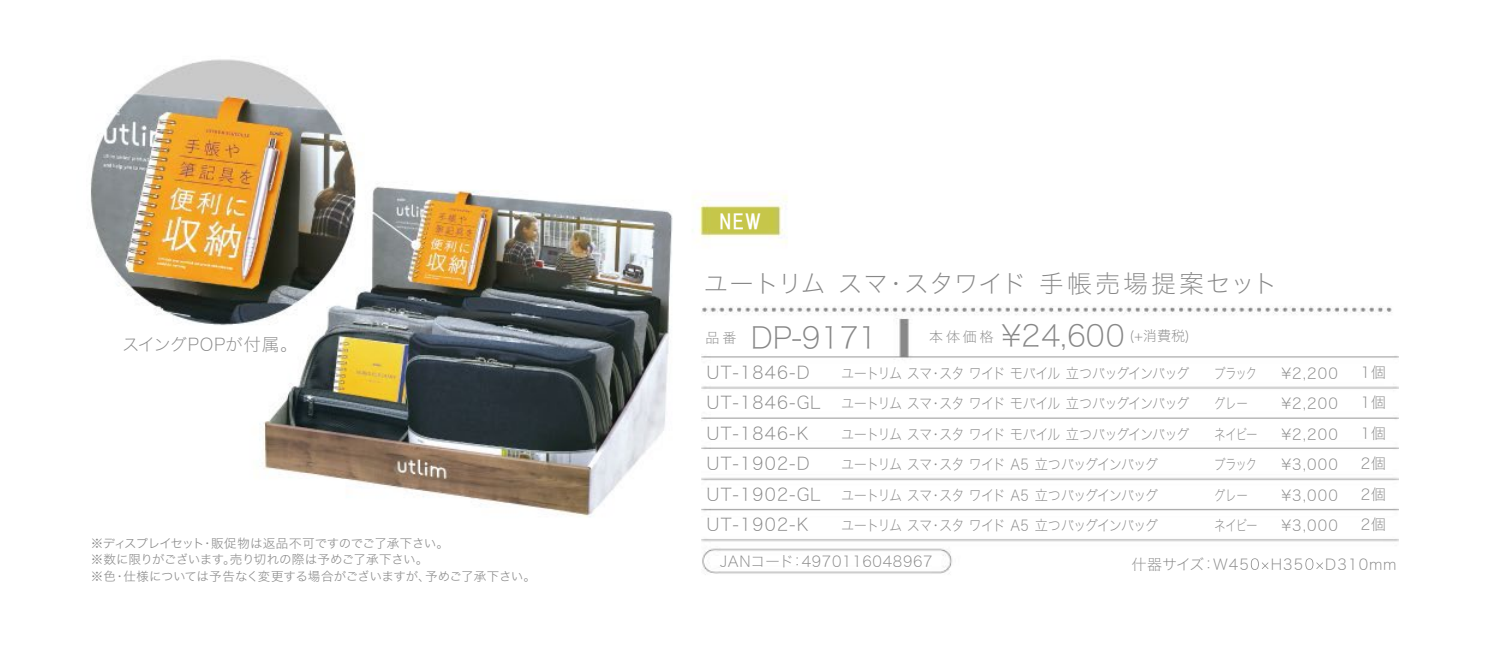
<style>
.page{position:relative;width:1489px;height:645px;background:#fff}
.page>*{position:absolute;margin:0;border:0;box-sizing:border-box;transform-origin:0 0}
.t1{font:30px "Hira Kaku Std W1";color:#888}
.t2{font:25px "Hira Kaku Std W1";letter-spacing:.005em;color:#888}
.t3{font:20px "HGP Gothic E";color:#fff}
.t4{font:17.5px/30.5px "Hira Kaku Std W1";letter-spacing:.08em;color:#888}
.t5{font:17.5px "Hira Kaku Std W1";letter-spacing:.025em;color:#888}
.t6{font:15px/30.5px "Hira Kaku Std W1";letter-spacing:-.06em;color:#888;scale:.88 1}
.t7{font:15px/30.5px "Hira Kaku Std W1";letter-spacing:-.06em;color:#888;text-align:justify}
.t8{font:15px/30.5px "Hira Kaku Std W1";letter-spacing:-.06em;color:#888;scale:.77 1}
.t9{font:15px "Hira Kaku Std W1";letter-spacing:.045em;color:#888}
.t10{font:15px "Hira Kaku Std W1";letter-spacing:.03em;color:#888}
.t11{font:14px "Hira Kaku Std W1";letter-spacing:.2em;color:#888}
.t12{font:12.5px/16.5px "Hira Kaku Std W2";letter-spacing:-.03em;color:#888}
.s1{font-size:30px}
</style>
<div class="page">
<img style="left:90px;top:59px;width:1308px;height:516px">
<svg style="left:1250px;top:558px;width:18px;height:12px"></svg>
<svg style="left:1305px;top:558px;width:17px;height:12px"></svg>
<p class="t5" style="left:122px;top:331px;width:177px">スイングPOPが付属。</p>
<p class="t12" style="left:91px;top:534px;width:446px">※ディスプレイセット・販促物は返品不可ですのでご了承下さい。<br>※数に限りがございます。売り切れの際は予めご了承下さい。<br>※色・仕様については予告なく変更する場合がございますが、予めご了承下さい。</p>
<h3 class="t3" style="left:719px;top:212px;width:44px">NEW</h3>
<h2 class="t2" style="left:703px;top:265px;width:576px">ユートリム スマ・スタワイド 手帳売場提案セット</h2>
<h1 class="t1" style="left:705px;top:316px;width:173px"><sup>品番</sup> DP-9171</h1>
<p class="t11" style="left:929px;top:325px;width:262px">本体価格 <span class="s1">¥24,600</span> (+消費税)</p>
<p class="t4" style="left:706px;top:356px;width:115px">UT-1846-D<br>UT-1846-GL<br>UT-1846-K<br>UT-1902-D<br>UT-1902-GL<br>UT-1902-K</p>
<p class="t6" style="left:841px;top:357px;width:397px">ユートリムスマ・スタワイドモバイル立つバッグインバッグユートリムスマ・スタワイドモバイル立つバッグインバッグユートリムスマ・スタワイドモバイル立つバッグインバッグユートリム スマ・スタワイド A5 立つバッグインバッグ<br>ユートリム スマ・スタワイド A5 立つバッグインバッグ<br>ユートリム スマ・スタワイド A5 立つバッグインバッグ</p>
<p class="t8" style="left:1213px;top:357px;width:58px">ブラックグレーネイビーブラックグレーネイビー</p>
<p class="t7" style="left:1281px;top:357px;width:58px">¥2,200 ¥2,200 ¥2,200 ¥3,000 ¥3,000 ¥3,000</p>
<p class="t7" style="left:1360px;top:357px;width:27px">1個1個1個2個2個2個</p>
<p class="t10" style="left:1131px;top:553px;width:119px">什器サイズ：W45</p>
<p class="t7" style="left:1270px;top:549px;width:34px">H35</p>
<p class="t7" style="left:1325px;top:549px;width:73px">D310mm</p>
<p class="t9" style="left:720px;top:550px;width:214px">JANコード：4970116048967</p>
</div>
